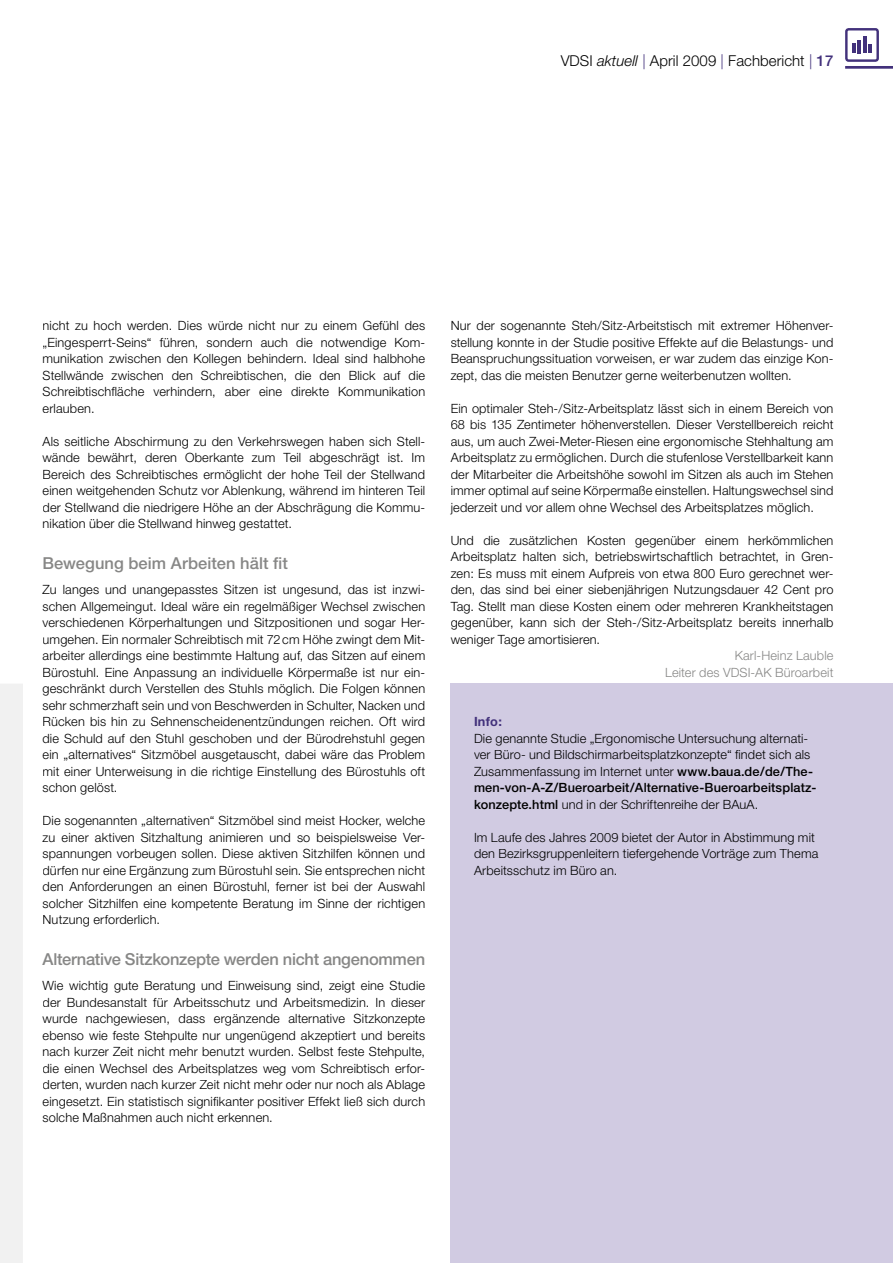
<style>
.page{position:relative;width:893px;height:1263px;background:#fff}
.page>*{position:absolute;margin:0;border:0;box-sizing:border-box;transform-origin:0 0}
.t1{font:500 16.5px "Helvetica Neue";letter-spacing:-.015em;color:#878786}
.t2{font:500 16.5px "Helvetica Neue";letter-spacing:.005em;color:#878786}
.t3{font:300 15px "Helvetica Neue";letter-spacing:.005em;color:#000}
.t4{font:300 12.75px/16.5px "Helvetica Neue";letter-spacing:.01em;color:#000;text-align:justify}
.t5{font:300 12.75px/16.5px "Helvetica Neue";letter-spacing:.01em;color:#878786;text-align:right}
.t6{font:700 12.75px "Helvetica Neue";color:#42317b}
.s1{font-style:italic}
.s2{color:#42317b}
.s3{font-weight:500;color:#42317b}
.s4{font-weight:500}
</style>
<div class="page">
<div style="left:450px;top:684px;width:443px;height:579px;background:#d1cbe2"></div>
<div style="left:0;top:684px;width:23px;height:579px;background:#f1f1f1"></div>
<hr style="left:845px;top:66px;width:48px;height:3px;background:#42317b">
<div style="left:845px;top:28px;width:34px;height:34px;border:2px solid #42317b;border-radius:2px"></div>
<svg style="left:869px;top:44px;width:3px;height:9px"></svg>
<hr style="left:863px;top:37px;width:3px;height:16px;background:#42317b">
<svg style="left:852px;top:40px;width:9px;height:13px"></svg>
<p class="t3" style="left:561px;top:51px;width:274px">VDSI <span class="s1">aktuell</span> <span class="s2">|</span> April 2009 <span class="s2">|</span> Fachbericht <span class="s2">|</span> <span class="s3">17</span></p>
<p class="t4" style="left:43px;top:317px;width:384px">nicht zu hoch werden. Dies würde nicht nur zu einem Gefühl des „Eingesperrt-Seins“ führen, sondern auch die notwendige Kom&shy;munikation zwischen den Kollegen behindern. Ideal sind halbhohe Stellwände zwischen den Schreibtischen, die den Blick auf die Schreibtischfläche verhindern, aber eine direkte Kommunikation erlauben.</p>
<p class="t4" style="left:43px;top:432px;width:384px">Als seitliche Abschirmung zu den Verkehrswegen haben sich Stell&shy;wände bewährt, deren Oberkante zum Teil abgeschrägt ist. Im Bereich des Schreibtisches ermöglicht der hohe Teil der Stellwand einen weitgehenden Schutz vor Ablenkung, während im hinteren Teil der Stellwand die niedrigere Höhe an der Abschrägung die Kommu&shy;nikation über die Stellwand hinweg gestattet.</p>
<p class="t2" style="left:43px;top:554px;width:247px">Bewegung beim Arbeiten hält fit</p>
<p class="t4" style="left:43px;top:581px;width:384px">Zu langes und unangepasstes Sitzen ist ungesund, das ist inzwi&shy;schen Allgemeingut. Ideal wäre ein regelmäßiger Wechsel zwischen verschiedenen Körperhaltungen und Sitzpositionen und sogar Her&shy;umgehen. Ein normaler Schreibtisch mit 72 cm Höhe zwingt dem Mit&shy;arbeiter allerdings eine bestimmte Haltung auf, das Sitzen auf einem Bürostuhl. Eine Anpassung an individuelle Körpermaße ist nur ein&shy;geschränkt durch Verstellen des Stuhls möglich. Die Folgen können sehr schmerzhaft sein und von Beschwerden in Schulter, Nacken und Rücken bis hin zu Sehnenscheidenentzündungen reichen. Oft wird die Schuld auf den Stuhl geschoben und der Bürodrehstuhl gegen ein „alternatives“ Sitzmöbel ausgetauscht, dabei wäre das Problem mit einer Unterweisung in die richtige Einstellung des Bürostuhls oft schon gelöst.</p>
<p class="t4" style="left:43px;top:812px;width:384px">Die sogenannten „alternativen“ Sitzmöbel sind meist Hocker, welche zu einer aktiven Sitzhaltung animieren und so beispielsweise Ver&shy;spannungen vorbeugen sollen. Diese aktiven Sitzhilfen können und dürfen nur eine Ergänzung zum Bürostuhl sein. Sie entsprechen nicht den Anforderungen an einen Bürostuhl, ferner ist bei der Auswahl solcher Sitzhilfen eine kompetente Beratung im Sinne der richtigen Nutzung erforderlich.</p>
<p class="t1" style="left:43px;top:950px;width:384px">Alternative Sitzkonzepte werden nicht angenommen</p>
<p class="t4" style="left:43px;top:977px;width:384px">Wie wichtig gute Beratung und Einweisung sind, zeigt eine Studie der Bundesanstalt für Arbeitsschutz und Arbeitsmedizin. In dieser wurde nachgewiesen, dass ergänzende alternative Sitzkonzepte ebenso wie feste Stehpulte nur ungenügend akzeptiert und bereits nach kurzer Zeit nicht mehr benutzt wurden. Selbst feste Stehpulte, die einen Wechsel des Arbeitsplatzes weg vom Schreibtisch erfor&shy;derten, wurden nach kurzer Zeit nicht mehr oder nur noch als Ablage eingesetzt. Ein statistisch signifikanter positiver Effekt ließ sich durch solche Maßnahmen auch nicht erkennen.</p>
<p class="t4" style="left:451px;top:317px;width:384px">Nur der sogenannte Steh / Sitz-Arbeitstisch mit extremer Höhenver&shy;stellung konnte in der Studie positive Effekte auf die Belastungs- und Beanspruchungssituation vorweisen, er war zudem das einzige Kon&shy;zept, das die meisten Benutzer gerne weiterbenutzen wollten.</p>
<p class="t4" style="left:451px;top:399px;width:384px">Ein optimaler Steh-/Sitz-Arbeitsplatz lässt sich in einem Bereich von 68 bis 135 Zentimeter höhenverstellen. Dieser Verstellbereich reicht aus, um auch Zwei-Meter-Riesen eine ergonomische Stehhaltung am Arbeitsplatz zu ermöglichen. Durch die stufenlose Verstellbarkeit kann der Mitarbeiter die Arbeitshöhe sowohl im Sitzen als auch im Stehen immer optimal auf seine Körpermaße einstellen. Haltungswechsel sind jederzeit und vor allem ohne Wechsel des Arbeitsplatzes möglich.</p>
<p class="t4" style="left:451px;top:531px;width:384px">Und die zusätzlichen Kosten gegenüber einem herkömmlichen Arbeitsplatz halten sich, betriebswirtschaftlich betrachtet, in Gren&shy;zen: Es muss mit einem Aufpreis von etwa 800 Euro gerechnet wer&shy;den, das sind bei einer siebenjährigen Nutzungsdauer 42 Cent pro Tag. Stellt man diese Kosten einem oder mehreren Krankheitstagen gegenüber, kann sich der Steh-/Sitz-Arbeitsplatz bereits innerhalb weniger Tage amortisieren.</p>
<p class="t5" style="left:665px;top:647px;width:170px">Karl-Heinz Lauble<br>Leiter des VDSI-AK Büroarbeit</p>
<p class="t6" style="left:474px;top:714px;width:30px">Info:</p>
<p class="t4" style="left:474px;top:729px;width:344px;text-align:left">Die genannte Studie „Ergonomische Untersuchung alternati&shy;ver Büro- und Bildschirmarbeitsplatzkonzepte“ findet sich als Zusammenfassung im Internet unter <span class="s4">www.baua.de / de / The&shy;men-von-A-Z / Bueroarbeit / Alternative-Bueroarbeitsplatz&shy;konzepte.html</span> und in der Schriftenreihe der BAuA.</p>
<p class="t4" style="left:474px;top:828px;width:346px;text-align:left">Im Laufe des Jahres 2009 bietet der Autor in Ab stimmung mit den Bezirksgruppenleitern tiefergehende Vorträge zum Thema<br>Arbeitsschutz im Büro an.</p>
</div>
